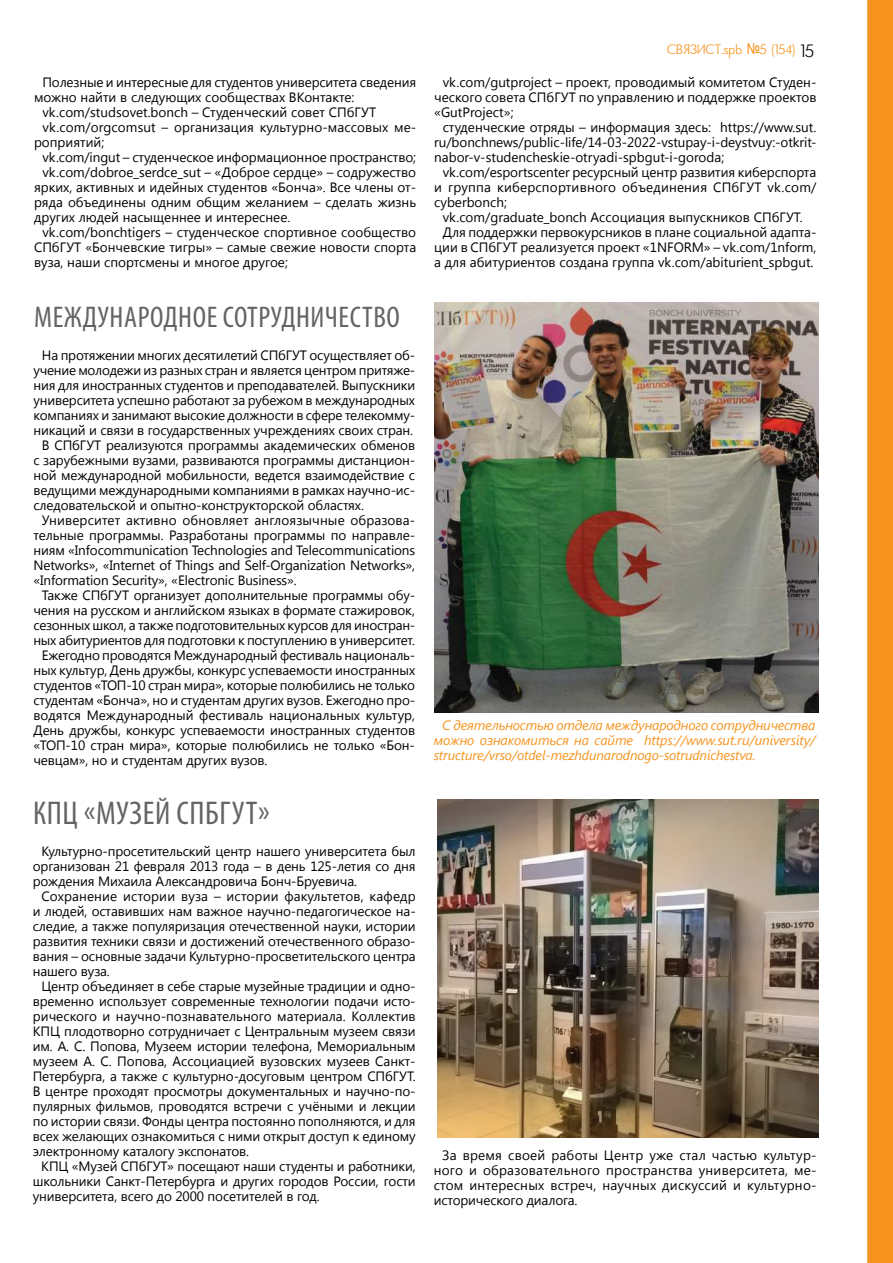
<style>
.page{position:relative;width:893px;height:1263px;background:#fff}
.page>*{position:absolute;margin:0;border:0;box-sizing:border-box;transform-origin:0 0}
.t1{font:condensed 33px "Myriad Pro";letter-spacing:.02em;color:#636466}
.t2{font:condensed 30px "Myriad Pro";letter-spacing:.02em;color:#636466}
.t3{font:300 15px "Futura";color:#f7941e}
.t4{font:13.5px/15px "Segoe UI";letter-spacing:-.005em;color:#000;text-align:justify}
.t5{font:italic 13.5px/15px "Segoe UI";letter-spacing:-.01em;color:#f7941e;text-align:justify}
.s1{font-family:"Arial Narrow";font-weight:400}
.s2{font-size:19.5px;color:#000}
</style>
<div class="page">
<svg style="left:867px;top:0;width:26px;height:1263px"></svg>
<img style="left:438px;top:799px;width:380px;height:338px">
<img style="left:435px;top:303px;width:383px;height:409px">
<p class="t4" style="left:42px;top:74px;width:375px">П олезные и интересные для студентов университета сведения</p>
<p class="t4" style="left:34px;top:89px;width:322px">можно найти в следующих сообществах ВКонтакте:</p>
<p class="t4" style="left:42px;top:104px;width:320px">vk.com/studsovet.bonch – Студенческий совет СП бГУТ</p>
<p class="t4" style="left:42px;top:119px;width:375px">vk.com/orgcomsut – организация культурно-массовых ме-</p>
<p class="t4" style="left:34px;top:134px;width:72px">роприятий;</p>
<p class="t4" style="left:42px;top:149px;width:375px">vk.com/ingut – студенческое информационное пространство;</p>
<p class="t4" style="left:42px;top:164px;width:375px">vk.com/dobroe_serdce_sut – «Доброе сердце» – содружество</p>
<p class="t4" style="left:34px;top:179px;width:384px">ярких, активных и идейных студентов «Бонча». Все члены от-</p>
<p class="t4" style="left:34px;top:194px;width:384px">ряда объединены одним общим желанием – сделать жизнь</p>
<p class="t4" style="left:34px;top:209px;width:258px">других людей насыщеннее и интереснее.</p>
<p class="t4" style="left:42px;top:224px;width:375px">vk.com/bonchtigers – студенческое спортивное сообщество</p>
<p class="t4" style="left:34px;top:239px;width:34px">СПбГУТ</p>
<p class="t4" style="left:34px;top:239px;width:384px;text-indent:51px">«Бончевские тигры» – самые свежие новости спорта вуза, наши спортсмены и многое другое;</p>
<h2 class="t2" style="left:34px;top:299px;width:367px">международное сотрудничество</h2>
<p class="t4" style="left:42px;top:347px;width:252px">Н а протяжении многих десятилетий СП бГУТ</p>
<p class="t4" style="left:309px;top:347px;width:107px">осуществляет об-</p>
<p class="t4" style="left:33px;top:362px;width:383px">учение молодежи из разных стран и является центром притяже-</p>
<p class="t4" style="left:33px;top:377px;width:383px">ния для иностранных студентов и преподавателей. Выпускники</p>
<p class="t4" style="left:33px;top:392px;width:383px">университета успешно работают за рубежом в международных</p>
<p class="t4" style="left:33px;top:407px;width:383px">компаниях и занимают высокие должности в сфере телекомму-</p>
<p class="t4" style="left:33px;top:422px;width:381px">никаций и связи в государственных учреждениях своих стран.</p>
<p class="t4" style="left:42px;top:437px;width:46px">ВСПбГУТ</p>
<p class="t4" style="left:33px;top:437px;width:383px;text-indent:73px">реализуются программы академических обменов с зарубежными вузами, развиваются программы дистанцион&shy;ной международной мобильности, ведется взаимодействие с ведущими международными компаниями в рамках научно-ис&shy;следовательской и опытно-конструкторской областях.</p>
<p class="t4" style="left:42px;top:512px;width:375px">Университет активно обновляет англоязычные образова-</p>
<p class="t4" style="left:33px;top:527px;width:383px">тельные программы. Разработаны программы по направле-</p>
<p class="t4" style="left:33px;top:542px;width:383px">ниям «Infocommunication Technologies and Telecommunications</p>
<p class="t4" style="left:33px;top:557px;width:383px">Networks», «Internet of Things and Self-Organization Networks»,</p>
<p class="t4" style="left:33px;top:572px;width:265px">«Information Security», «Electronic Business».</p>
<p class="t4" style="left:42px;top:587px;width:74px">Также СП бГУТ</p>
<p class="t4" style="left:134px;top:587px;width:283px">организует дополнительные программы обу-</p>
<p class="t4" style="left:33px;top:602px;width:383px">чения на русском и английском языках в формате стажировок,</p>
<p class="t4" style="left:33px;top:617px;width:383px">сезонных школ, а также подготовительных курсов для иностран-</p>
<p class="t4" style="left:33px;top:632px;width:383px">ных абитуриентов для подготовки к поступлению в университет.</p>
<p class="t4" style="left:42px;top:647px;width:375px">Ежегодно проводятся М еждународный фестиваль националь-</p>
<p class="t4" style="left:33px;top:662px;width:383px">ных культур, День дружбы, конкурс успеваемости иностранных</p>
<p class="t4" style="left:33px;top:677px;width:77px">студентов «ТОП</p>
<p class="t4" style="left:33px;top:677px;width:383px;text-indent:93px">-10 стран мира», которые полюбились не только студентам «Бонча», но и студентам других вузов. Ежегодно про&shy;водятся М еждународный фестиваль национальных культур, День дружбы, конкурс успеваемости иностранных студентов «ТОП</p>
<p class="t4" style="left:33px;top:737px;width:383px;text-indent:32px">-10 стран мира», которые полюбились не только «Бон&shy;чевцам», но и студентам других вузов.</p>
<p class="t3" style="left:667px;top:42px;width:149px">СВЯЗИСТ.spb <span class="s1">№</span>5 (154) <span class="s2">15</span></p>
<p class="t4" style="left:434px;top:74px;width:384px;text-indent:8px">vk.com/gutproject – проект, проводимый комитетом Студен&shy;ческого совета СП бГУТ</p>
<p class="t4" style="left:579px;top:89px;width:239px">по управлению и поддержке проектов</p>
<p class="t4" style="left:434px;top:104px;width:81px">«GutProject»;</p>
<p class="t4" style="left:443px;top:119px;width:375px">студенческие отряды – информация здесь: https://www.sut.</p>
<p class="t4" style="left:434px;top:134px;width:384px">ru/bonchnews/public-life/14-03-2022-vstupay-i-deystvuy:-otkrit-</p>
<p class="t4" style="left:434px;top:149px;width:292px">nabor-v-studencheskie-otryadi-spbgut-i-goroda;</p>
<p class="t4" style="left:443px;top:164px;width:375px">vk.com/esportscenter ресурсный центр развития киберспорта</p>
<p class="t4" style="left:434px;top:179px;width:314px">и группа киберспортивного объединения СПбГУТ</p>
<p class="t4" style="left:767px;top:179px;width:50px">vk.com/</p>
<p class="t4" style="left:434px;top:194px;width:74px">cyberbonch;</p>
<p class="t4" style="left:443px;top:209px;width:362px">vk.com/graduate_bonch Ассоциация выпускников СП бГУТ.</p>
<p class="t4" style="left:443px;top:224px;width:375px">Для поддержки первокурсников в плане социальной адапта-</p>
<p class="t4" style="left:434px;top:239px;width:70px">ции в СПбГУТ</p>
<p class="t4" style="left:434px;top:239px;width:384px;text-align:right">реализуется проект «1NFORM» – vk.com/1nform,<br>а для абитуриентов создана группа vk.com/abiturient_spbgut.</p>
<p class="t5" style="left:434px;top:717px;width:383px;text-indent:9px">С деятельностью отдела международного сотрудничества можно ознакомиться на сайте https://www.sut.ru/university/ structure/vrso/otdel-mezhdunarodnogo-sotrudnichestva.</p>
<h1 class="t1" style="left:33px;top:793px;width:238px">Кп ц «Музей СПбГУТ»</h1>
<p class="t4" style="left:33px;top:843px;width:384px;text-indent:9px">Культурно-просетительский центр нашего университета был организован 21 февраля 2013 года – в день 125-летия со дня рождения М ихаила Александровича Бонч-Бруевича.</p>
<p class="t4" style="left:33px;top:888px;width:384px;text-indent:9px">Сохранение истории вуза – истории факультетов, кафедр и людей, оставивших нам важное научно-педагогическое на&shy;следие, а также популяризация отечественной науки, истории развития техники связи и достижений отечественного образо&shy;вания – основные задачи Культурно-просветительского центра нашего вуза.</p>
<p class="t4" style="left:33px;top:978px;width:384px;text-indent:9px">Центр объединяет в себе старые музейные традиции и одно&shy;временно использует современные технологии подачи исто&shy;рического и научно-познавательного материала. Коллектив КПЦ</p>
<p class="t4" style="left:64px;top:1023px;width:353px">плодотворно сотрудничает с Центральным музеем связи</p>
<p class="t4" style="left:33px;top:1038px;width:384px">им. А. С. Попова, Музеем истории телефона, Мемориальным</p>
<p class="t4" style="left:33px;top:1053px;width:384px">музеем А. С. П опова, Ассоциацией вузовских музеев Санкт-</p>
<p class="t4" style="left:33px;top:1068px;width:384px">П етербурга, а также с культурно-досуговым центром СП бГУТ.</p>
<p class="t4" style="left:33px;top:1083px;width:384px">В центре проходят просмотры документальных и научно-по-</p>
<p class="t4" style="left:33px;top:1098px;width:384px">пулярных фильмов, проводятся встречи с учёными и лекции</p>
<p class="t4" style="left:33px;top:1113px;width:384px">по истории связи. Фонды центра постоянно пополняются, и для</p>
<p class="t4" style="left:33px;top:1128px;width:384px">всех желающих ознакомиться с ними открыт доступ к единому</p>
<p class="t4" style="left:33px;top:1143px;width:218px">электронному каталогу экспонатов.</p>
<p class="t4" style="left:41px;top:1158px;width:10px">КПЦ</p>
<p class="t4" style="left:33px;top:1158px;width:384px;text-indent:39px">«Музей СП бГУТ» посещают наши студенты и работники, школьники Санкт-П етербурга и других городов России, гости университета, всего до 2000 посетителей в год.</p>
<p class="t4" style="left:434px;top:1147px;width:384px;text-indent:9px">За время своей работы Центр уже стал частью культур&shy;ного и образовательного пространства университета, ме&shy;стом интересных встреч, научных дискуссий и культурно&shy;исторического диалога.</p>
</div>
